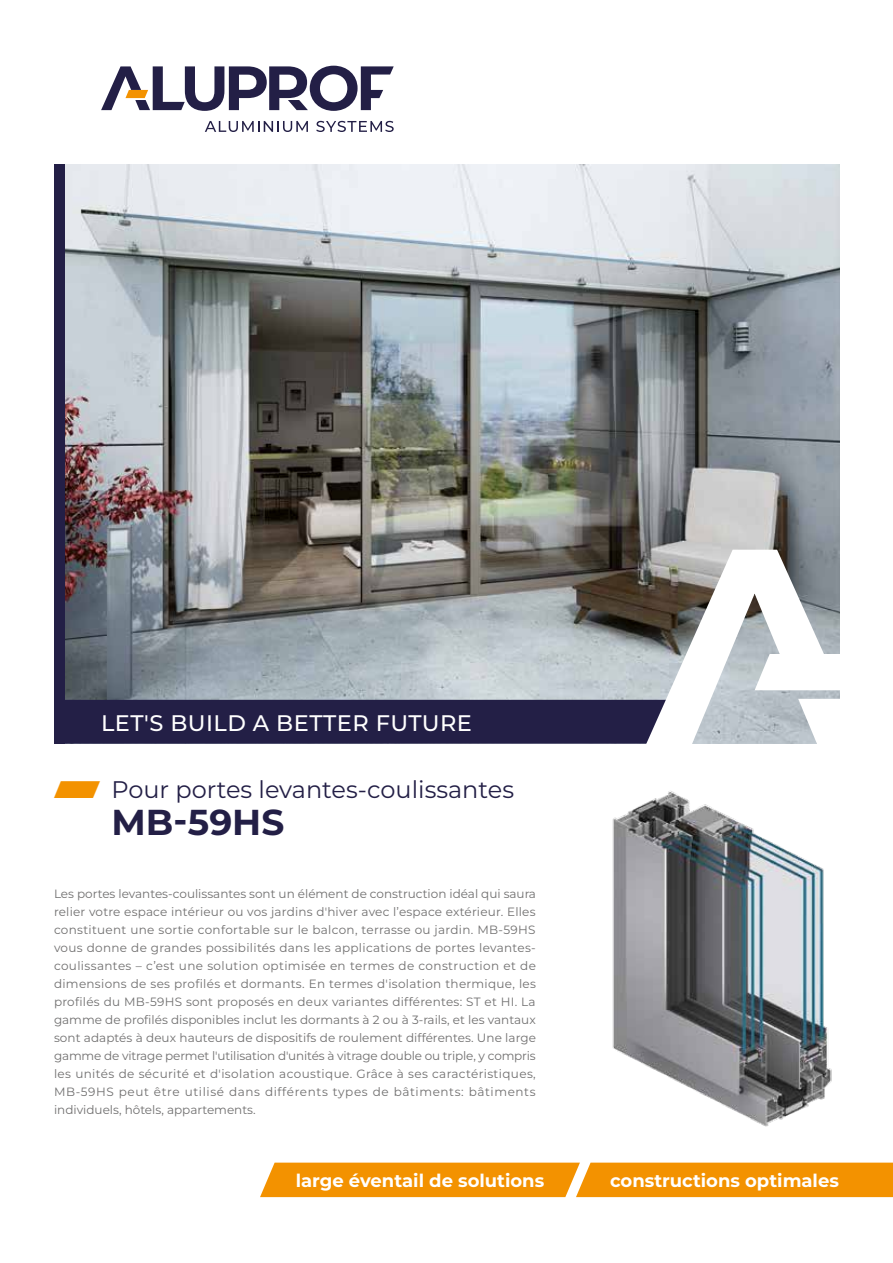
<style>
.page{position:relative;width:893px;height:1263px;background:#fff}
.page>*{position:absolute;margin:0;border:0;box-sizing:border-box;transform-origin:0 0}
.t1{font:700 36px "Montserrat Alu";color:#231f46}
.t2{font:24px "Montserrat Alu";color:#231f46}
.t3{font:500 22.5px "Montserrat Alu";letter-spacing:.02em;color:#fff}
.t4{font:700 18px "Montserrat Alu";color:#fff}
.t5{font:12px/18px "Montserrat Alu";color:#706f6f;text-align:justify}
.s1{color:#f39200}
</style>
<div class="page">
<img style="left:65px;top:164px;width:774px;height:536px">
<img style="left:612px;top:791px;width:220px;height:336px">
<div style="left:260px;top:1162px;width:633px;height:35px;background:#f39200"></div>
<div style="left:54px;top:164px;width:11px;height:580px;background:#231f46"></div>
<div style="left:54px;top:700px;width:619px;height:44px;background:#231f46"></div>
<svg style="left:644px;top:550px;width:196px;height:194px"></svg>
<svg style="left:101px;top:66px;width:293px;height:45px"></svg>
<svg style="left:205px;top:121px;width:103px;height:11px"></svg>
<svg style="left:316px;top:121px;width:78px;height:11px"></svg>
<h3 class="t3" style="left:101px;top:707px;width:372px">LET'S BUILD A BETTER FUTURE</h3>
<h2 class="t2" style="left:54px;top:773px;width:462px"><span class="s1">⸠</span> Pour portes levantes-coulissantes</h2>
<h1 class="t1" style="left:111px;top:796px;width:174px">MB-59HS</h1>
<p class="t5" style="left:54px;top:884px;width:483px">Les portes levantes-coulissantes sont un élément de construction idéal qui saura relier votre espace intérieur ou vos jardins d'hiver avec l’espace extérieur. Elles constituent une sortie confortable sur le balcon, terrasse ou jardin. MB-59HS vous donne de grandes possibilités dans les applications de portes levantes&shy;coulissantes – c’est une solution optimisée en termes de construction et de dimensions de ses profilés et dormants. En termes d'isolation thermique, les profilés du MB-59HS sont proposés en deux variantes différentes: ST et HI. La gamme de profilés disponibles inclut les dormants à 2 ou à 3-rails, et les vantaux sont adaptés à deux hauteurs de dispositifs de roulement différentes. Une large gamme de vitrage permet l'utilisation d'unités à vitrage double ou triple, y compris les unités de sécurité et d'isolation acoustique. Grâce à ses caractéristiques, MB-59HS peut être utilisé dans différents types de bâtiments: bâtiments individuels, hôtels, appartements.</p>
<h3 class="t4" style="left:296px;top:1167px;width:250px">large éventail de solutions</h3>
<h3 class="t4" style="left:610px;top:1167px;width:230px">constructions optimales</h3>
</div>
